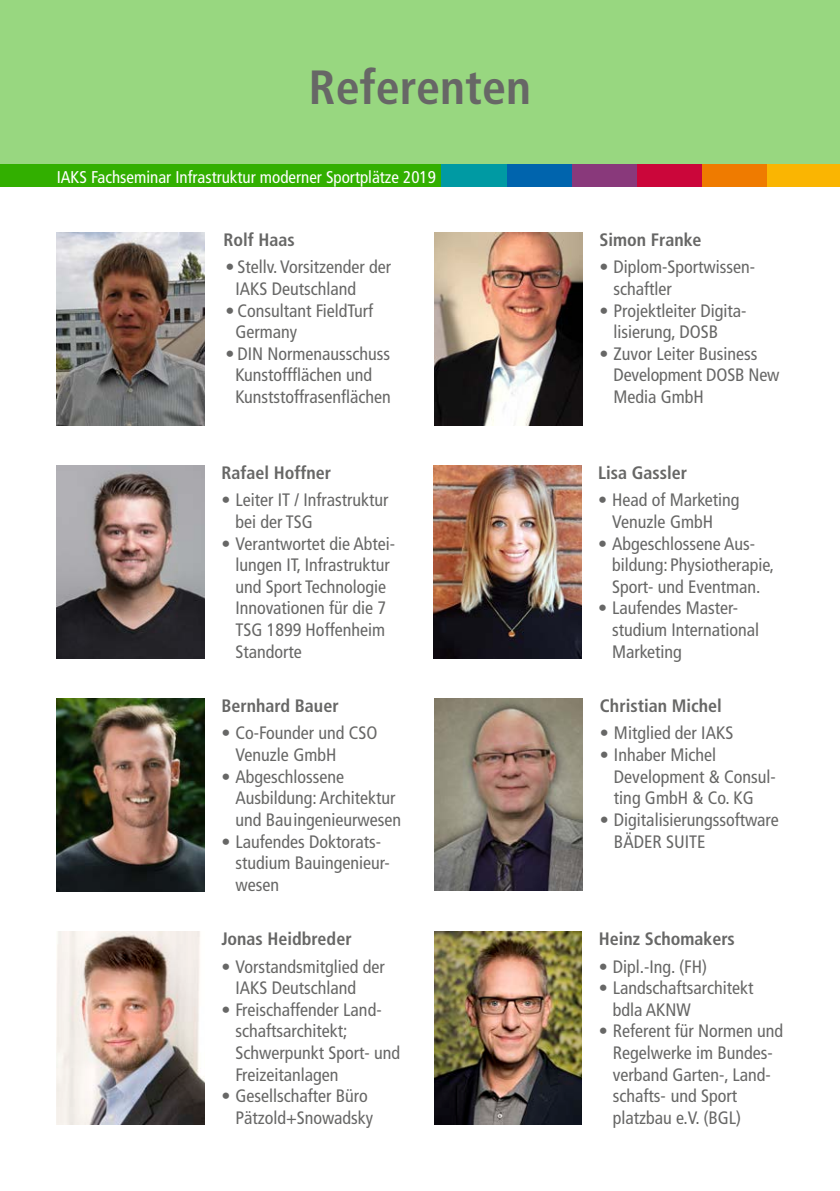
<style>
.page{position:relative;width:840px;height:1191px;background:#fff}
.page>*{position:absolute;margin:0;border:0;box-sizing:border-box;transform-origin:0 0}
.t1{font:700 condensed 48px "Frutiger LT";color:#676766}
.t2{font:condensed 18px/21.6px "Frutiger LT";color:#676766}
.Absatzformat_1{font:700 condensed 18px "Frutiger LT";color:#676766}
.t3{font:condensed 17px "Frutiger LT";color:#fff}
</style>
<div class="page">
<div style="left:0;top:0;width:839px;height:164px;background:#98d780"></div>
<img style="left:434px;top:232px;width:148px;height:193px">
<img style="left:57px;top:465px;width:147px;height:193px">
<img style="left:434px;top:698px;width:148px;height:192px">
<img style="left:57px;top:232px;width:147px;height:193px">
<img style="left:434px;top:931px;width:147px;height:193px">
<div style="left:0;top:164px;width:441px;height:23px;background:#32af00"></div>
<div style="left:441px;top:164px;width:65px;height:23px;background:#009aa3"></div>
<div style="left:506px;top:164px;width:66px;height:23px;background:#0064ad"></div>
<div style="left:572px;top:164px;width:65px;height:23px;background:#89397b"></div>
<div style="left:637px;top:164px;width:65px;height:23px;background:#cb063a"></div>
<div style="left:702px;top:164px;width:65px;height:23px;background:#ef7b00"></div>
<div style="left:767px;top:164px;width:72px;height:23px;background:#fab502"></div>
<img style="left:57px;top:931px;width:147px;height:193px">
<img style="left:57px;top:698px;width:147px;height:193px">
<img style="left:433px;top:465px;width:147px;height:193px">
<p class="t1" style="left:309px;top:59px;width:223px">Referenten</p>
<p class="t3" style="left:57px;top:167px;width:380px">IAKS Fachseminar Infrastruktur moderner Sportplätze 2019</p>
<p class="Absatzformat_1" style="left:223px;top:229px;width:73px">Rolf Haas</p>
<p class="t2" style="left:235px;top:256px;width:157px;text-indent:-10px">• Stellv. Vorsitzender der<br>IAKS Deutschland</p>
<p class="t2" style="left:235px;top:300px;width:139px;text-indent:-10px">• Consultant FieldTurf<br>Germany</p>
<p class="t2" style="left:225px;top:343px;width:167px;text-align:center">• DIN Normenausschuss<br>Kunstoffflächen und<br>Kunststoffrasenflächen</p>
<p class="Absatzformat_1" style="left:221px;top:462px;width:111px">Rafael Hoffner</p>
<p class="t2" style="left:235px;top:489px;width:154px;text-indent:-14px">• Leiter IT / Infrastruktur bei der TSG</p>
<p class="t2" style="left:235px;top:532px;width:161px;text-indent:-14px">• Verantwortet die Abtei&shy;lungen IT, Infrastruktur und Sport Technologie<br>Innovationen für die 7<br>TSG 1899 Hoffenheim<br>Standorte</p>
<p class="Absatzformat_1" style="left:221px;top:695px;width:119px">Bernhard Bauer</p>
<p class="t2" style="left:235px;top:722px;width:143px;text-indent:-14px">• Co-Founder und CSO<br>Venuzle GmbH</p>
<p class="t2" style="left:235px;top:765px;width:167px;text-indent:-14px">• Abgeschlossene<br>Ausbildung: Architektur und Bauingenieurwesen</p>
<p class="t2" style="left:235px;top:830px;width:156px;text-indent:-14px">• Laufendes Doktorats&shy;studium Bauingenieur&shy;wesen</p>
<p class="Absatzformat_1" style="left:221px;top:928px;width:132px">Jonas Heidbreder</p>
<p class="t2" style="left:235px;top:955px;width:151px;text-indent:-14px">• Vorstandsmitglied der<br>IAKS Deutschland</p>
<p class="t2" style="left:235px;top:998px;width:166px;text-indent:-14px">• Freischaffender Land&shy;schaftsarchitekt;<br>Schwerpunkt Sport- und<br>Freizeitanlagen</p>
<p class="t2" style="left:235px;top:1085px;width:139px;text-indent:-14px">• Gesellschafter Büro<br>Pätzold+Snowadsky</p>
<p class="Absatzformat_1" style="left:599px;top:229px;width:104px">Simon Franke</p>
<p class="t2" style="left:613px;top:256px;width:143px;text-indent:-14px">• Diplom-Sportwissen&shy;schaftler</p>
<p class="t2" style="left:613px;top:300px;width:134px;text-indent:-14px">• Projektleiter Digita&shy;lisierung, DOSB</p>
<p class="t2" style="left:613px;top:343px;width:167px;text-indent:-14px">• Zuvor Leiter Business<br>Development DOSB New<br>Media GmbH</p>
<p class="Absatzformat_1" style="left:597px;top:462px;width:91px">Lisa Gassler</p>
<p class="t2" style="left:611px;top:489px;width:129px;text-indent:-14px">• Head of Marketing<br>Venuzle GmbH</p>
<p class="t2" style="left:611px;top:532px;width:163px;text-indent:-14px">• Abgeschlossene Aus&shy;bildung: Physiotherapie,<br>Sport- und Eventman.</p>
<p class="t2" style="left:611px;top:597px;width:149px;text-indent:-14px">• Laufendes Master&shy;studium International<br>Marketing</p>
<p class="Absatzformat_1" style="left:599px;top:695px;width:123px">Christian Michel</p>
<p class="t2" style="left:599px;top:722px;width:135px">• Mitglied der IAKS</p>
<p class="t2" style="left:613px;top:744px;width:163px;text-indent:-14px">• Inhaber Michel<br>Development &amp; Consul&shy;ting GmbH &amp; Co. KG</p>
<p class="t2" style="left:613px;top:809px;width:166px;text-indent:-14px">• Digitalisierungssoftware<br>BÄDER SUITE</p>
<p class="Absatzformat_1" style="left:598px;top:928px;width:138px">Heinz Schomakers</p>
<p class="t2" style="left:598px;top:955px;width:110px">• Dipl.-Ing. (FH)</p>
<p class="t2" style="left:612px;top:977px;width:142px;text-indent:-14px">• Landschaftsarchitekt bdla AKNW</p>
<p class="t2" style="left:612px;top:1020px;width:172px;text-indent:-14px">• Referent für Normen und<br>Regelwerke im Bundes&shy;verband Garten-, Land&shy;schafts- und Sport platzbau e.V. (BGL)</p>
</div>
